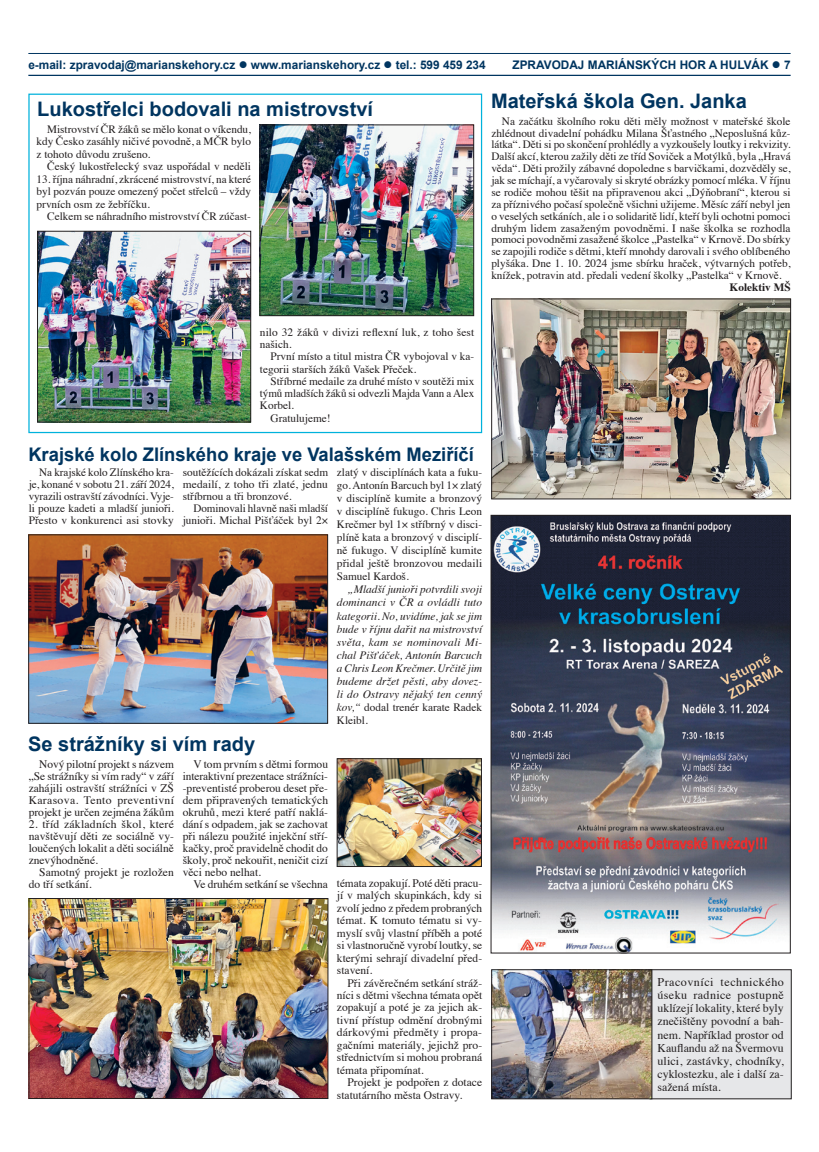
<style>
.page{position:relative;width:819px;height:1152px;background:#fff}
.page>*{position:absolute;margin:0;border:0;box-sizing:border-box;transform-origin:0 0}
.t1{font:700 20px "Arial";color:#003560}
.t2{font:700 18.75px "Arial";color:#003560}
.t3{font:11.88px/13.1px "Times";color:#231f20;text-align:justify}
.t4{font:700 11.88px "Arial";color:#003560}
.t5{font:11.5px/12px "Times";color:#231f20;text-align:justify}
.t6{font:11.25px/11.9px "Times";color:#231f20;text-align:justify}
.t7{font:italic 11.25px/13px "Times";letter-spacing:.005em;color:#231f20;text-align:justify}
.t8{font:700 11.25px "Times";color:#231f20}
.s1{font-style:normal}
</style>
<div class="page">
<hr style="left:28px;top:53px;width:762px;height:1px;background:#003560">
<hr style="left:28px;top:75px;width:762px;height:1px;background:#003560">
<div style="left:650px;top:969px;width:141px;height:129px;background:#e6e7e9"></div>
<div style="left:649px;top:969px;width:142px;height:130px;border:1px solid #231f20"></div>
<img style="left:493px;top:971px;width:157px;height:126px">
<div style="left:491px;top:969px;width:161px;height:130px;border:1px solid #231f20"></div>
<div style="left:28px;top:94px;width:454px;height:339px;border:1px solid #00b2dc"></div>
<img style="left:493px;top:301px;width:295px;height:196px">
<img style="left:261px;top:127px;width:211px;height:187px">
<div style="left:259px;top:125px;width:215px;height:191px;border:1px solid #231f20"></div>
<img style="left:39px;top:233px;width:210px;height:187px">
<div style="left:37px;top:231px;width:214px;height:191px;border:1px solid #231f20"></div>
<img style="left:492px;top:517px;width:296px;height:434px">
<div style="left:490px;top:515px;width:300px;height:438px;border:1px solid #231f20"></div>
<img style="left:30px;top:536px;width:296px;height:185px">
<div style="left:28px;top:534px;width:300px;height:189px;border:1px solid #231f20"></div>
<img style="left:31px;top:900px;width:295px;height:196px">
<div style="left:29px;top:898px;width:299px;height:200px;border:1px solid #231f20"></div>
<img style="left:339px;top:760px;width:140px;height:105px">
<div style="left:337px;top:758px;width:144px;height:109px;border:1px solid #231f20"></div>
<p class="t4" style="left:28px;top:57px;width:459px">e-mail: zpravodaj@marianskehory.cz ● www.marianskehory.cz ● tel.: 599 459 234</p>
<p class="t4" style="left:512px;top:57px;width:279px">ZPRAVODAJ MARIÁNSKÝCH HOR A HULVÁK ● 7</p>
<h1 class="t1" style="left:37px;top:96px;width:337px">Lukostřelci bodovali na mistrovství</h1>
<p class="t6" style="left:37px;top:122px;width:216px;line-height:12.5px;text-indent:11px">Mistrovství ČR žáků se mělo konat o víkendu, kdy Česko zasáhly ničivé povodně, a MČR bylo z tohoto důvodu zrušeno.</p>
<p class="t6" style="left:47px;top:160px;width:205px">Český lukostřelecký svaz uspořádal v neděli</p>
<p class="t6" style="left:37px;top:172px;width:216px;line-height:12.5px">13. října náhradní, zkrácené mistrovství, na které byl pozván pouze omezený počet střelců – vždy prvních osm ze žebříčku.</p>
<p class="t6" style="left:47px;top:209px;width:205px">Celkem se náhradního mistrovství ČR zúčast-</p>
<p class="t6" style="left:260px;top:325px;width:216px;line-height:12.2px">nilo 32 žáků v divizi reflexní luk, z toho šest našich.</p>
<p class="t6" style="left:260px;top:349px;width:216px;line-height:12.2px;text-indent:11px">První místo a titul mistra ČR vybojoval v ka&shy;tegorii starších žáků Vašek Přeček.</p>
<p class="t6" style="left:270px;top:374px;width:205px">Stříbrné medaile za druhé místo v soutěži mix</p>
<p class="t6" style="left:260px;top:386px;width:216px">týmů mladších žáků si odvezli Majda Vann aAlex</p>
<p class="t6" style="left:260px;top:399px;width:36px">Korbel.</p>
<p class="t6" style="left:270px;top:411px;width:61px">Gratulujeme!</p>
<h2 class="t2" style="left:28px;top:442px;width:447px">Krajské kolo Zlínského kraje ve Valašském Meziříčí</h2>
<h1 class="t1" style="left:491px;top:88px;width:257px">Mateřská škola Gen. Janka</h1>
<p class="t6" style="left:491px;top:114px;width:301px;text-indent:11px">Na začátku školního roku děti měly možnost v mateřské škole zhlédnout divadelní pohádku Milana Šťastného „Neposlušná kůz&shy;látka“. Děti si po skončení prohlédly a vyzkoušely loutky i rekvizity.<br>Další akcí, kterou zažily děti ze tříd Soviček a Motýlků, byla „Hravá věda“. Děti prožily zábavné dopoledne s barvičkami, dozvěděly se, jak se míchají, a vyčarovaly si skryté obrázky pomocí mléka. V říjnu se rodiče mohou těšit na připravenou akci „Dýňobraní“, kterou si za příznivého počasí společně všichni užijeme. Měsíc září nebyl jen o veselých setkáních, ale i o solidaritě lidí, kteří byli ochotni pomoci druhým lidem zasaženým povodněmi. I naše školka se rozhodla pomoci povodněmi zasažené školce „Pastelka“ v Krnově. Do sbírky se zapojili rodiče s dětmi, kteří mnohdy darovali i svého oblíbeného plyšáka. Dne 1. 10. 2024 jsme sbírku hraček, výtvarných potřeb, knížek, potravin atd. předali vedení školky „Pastelka“ v Krnově.</p>
<p class="t8" style="left:729px;top:276px;width:62px">Kolektiv MŠ</p>
<p class="t6" style="left:29px;top:465px;width:147px;text-indent:11px">Na krajské kolo Zlínského kra&shy;je, konané v sobotu 21. září 2024, vyrazili ostravští závodníci. Vyje&shy;li pouze kadeti a mladší junioři.<br>Přesto v konkurenci asi stovky</p>
<p class="t6" style="left:183px;top:465px;width:147px">soutěžících dokázali získat sedm medailí, z toho tři zlaté, jednu stříbrnou a tři bronzové.</p>
<p class="t6" style="left:183px;top:501px;width:147px;text-align:right">Dominovali hlavně naši mladší junioři. Michal Pišťáček byl 2×</p>
<h1 class="t1" style="left:28px;top:731px;width:228px">Se strážníky si vím rady</h1>
<p class="t6" style="left:337px;top:465px;width:147px;line-height:13px">zlatý v disciplínách kata a fuku&shy;go. Antonín Barcuch byl 1× zlatý v disciplíně kumite a bronzový v disciplíně fukugo. Chris Leon Krečmer byl 1× stříbrný v disci&shy;plíně kata a bronzový v disciplí&shy;ně fukugo. V disciplíně kumite přidal ještě bronzovou medaili Samuel Kardoš.</p>
<p class="t7" style="left:337px;top:582px;width:147px;text-indent:11px">„Mladší junioři potvrdili svoji dominanci v ČR a ovládli tuto kategorii. No, uvidíme, jak se jim bude v říjnu dařit na mistrovství světa, kam se nominovali Mi&shy;chal Pišťáček, Antonín Barcuch a Chris Leon Krečmer. Určitě jim budeme držet pěsti, aby dovez&shy;li do Ostravy nějaký ten cenný kov,“ <span class="s1">dodal trenér karate Radek Kleibl.</span></p>
<p class="t5" style="left:29px;top:757px;width:147px;text-indent:11px">Nový pilotní projekt s názvem „Se strážníky si vím rady“ v září zahájili ostravští strážníci v ZŠ Karasova. Tento preventivní projekt je určen zejména žákům</p>
<p class="t5" style="left:29px;top:817px;width:147px">2. tříd základních škol, které navštěvují děti ze sociálně vy&shy;loučených lokalit a děti sociálně znevýhodněné.</p>
<p class="t5" style="left:29px;top:864px;width:147px;text-indent:11px">Samotný projekt je rozložen do tří setkání.</p>
<p class="t5" style="left:183px;top:757px;width:147px;text-indent:11px">V tom prvním s dětmi formou interaktivní prezentace strážníci--preventisté proberou deset pře&shy;dem připravených tematických okruhů, mezi které patří naklá&shy;dání s odpadem, jak se zachovat při nálezu použité injekční stří&shy;kačky, proč pravidelně chodit do školy, proč nekouřit, neničit cizí věci nebo nelhat.</p>
<p class="t5" style="left:337px;top:875px;width:147px;line-height:12.5px;text-indent:-143px">Ve druhém setkání se všechna témata zopakují. Poté děti pracu&shy;jí v malých skupinkách, kdy si zvolí jedno z předem probraných témat. K tomuto tématu si vy&shy;myslí svůj vlastní příběh a poté si vlastnoručně vyrobí loutky, se kterými sehrají divadelní před&shy;stavení.</p>
<p class="t5" style="left:337px;top:975px;width:147px;line-height:12.5px;text-indent:11px">Při závěrečném setkání stráž&shy;níci s dětmi všechna témata opět zopakují a poté je za jejich ak&shy;tivní přístup odmění drobnými dárkovými předměty i propa&shy;gačními materiály, jejichž pro&shy;střednictvím si mohou probraná témata připomínat.</p>
<p class="t5" style="left:337px;top:1075px;width:147px;line-height:12.5px;text-indent:11px">Projekt je podpořen z dotace statutárního města Ostravy.</p>
<p class="t3" style="left:657px;top:974px;width:128px">Pracovníci technického úseku radnice postupně uklízejí lokality, které byly znečištěny povodní a bah&shy;nem. Například prostor od Kauflandu až na Švermovu ulici, zastávky, chodníky, cyklostezku, ale i další za&shy;sažená místa.</p>
</div>
